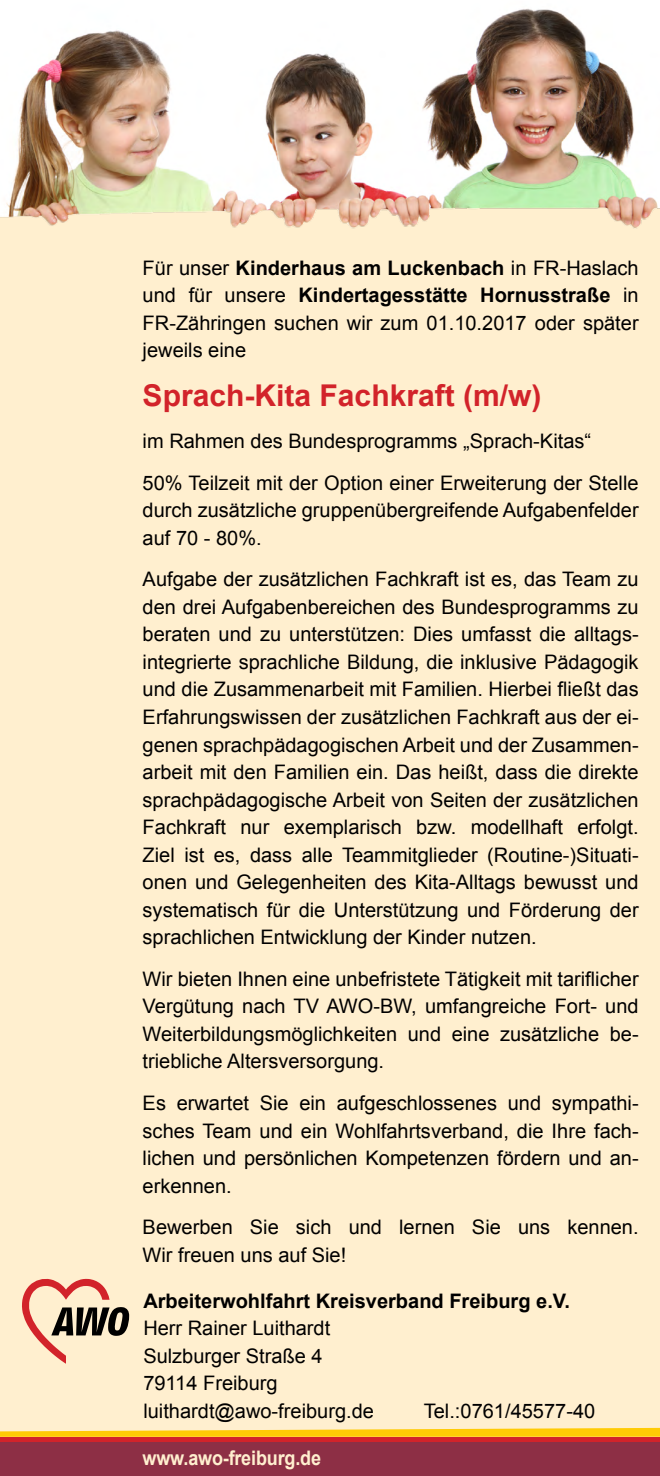
<style>
.page{position:relative;width:660px;height:1476px;background:#fff}
.page>*{position:absolute;margin:0;border:0;box-sizing:border-box;transform-origin:0 0}
.t1{font:700 30px "Arial";color:#d2232a}
.t2{font:20px/27.5px "Arial";color:#000}
.t3{font:700 20px "Arial";color:#000}
.t4{font:700 20px "Arial";letter-spacing:-.01em;color:#ffefcf;scale:.9 1}
.s1{font-weight:700}
</style>
<div class="page">
<div style="left:0;top:0;width:659px;height:1475px;background:#ffefcf"></div>
<svg style="left:0;top:1427px;width:659px;height:9px"></svg>
<div style="left:0;top:1436px;width:659px;height:6px;background:#d2232a"></div>
<div style="left:0;top:1442px;width:659px;height:33px;background:#8d2f45"></div>
<img style="left:0;top:0;width:659px;height:229px">
<svg style="left:22px;top:1278px;width:107px;height:85px"></svg>
<p class="t2" style="left:142px;top:254px;width:497px;text-align:justify">Für unser <span class="s1">Kinderhaus am Luckenbach</span> in FR-Haslach und für unsere <span class="s1">Kindertagesstätte Hornusstraße</span> in FR-Zähringen suchen wir zum 01.10.2017 oder später jeweils eine</p>
<h1 class="t1" style="left:142px;top:376px;width:400px">Sprach-Kita Fachkraft (m/w)</h1>
<p class="t2" style="left:142px;top:420px;width:497px;line-height:41.8px">im Rahmen des Bundesprogramms „Sprach-Kitas“<br>50% Teilzeit mit der Option einer Erweiterung der Stelle</p>
<p class="t2" style="left:142px;top:496px;width:497px">durch zusätzliche gruppenübergreifende Aufgabenfelder auf 70 - 80%.</p>
<p class="t2" style="left:142px;top:566px;width:497px;text-align:justify">Aufgabe der zusätzlichen Fachkraft ist es, das Team zu den drei Aufgabenbereichen des Bundesprogramms zu beraten und zu unterstützen: Dies umfasst die alltags&shy;integrierte sprachliche Bildung, die inklusive Pädagogik und die Zusammenarbeit mit Familien. Hierbei fließt das Erfahrungswissen der zusätzlichen Fachkraft aus der ei&shy;genen sprachpädagogischen Arbeit und der Zusammen&shy;arbeit mit den Familien ein. Das heißt, dass die direkte sprachpädagogische Arbeit von Seiten der zusätzlichen Fachkraft nur exemplarisch bzw. modellhaft erfolgt.<br>Ziel ist es, dass alle Teammitglieder (Routine-)Situati&shy;onen und Gelegenheiten des Kita-Alltags bewusst und systematisch für die Unterstützung und Förderung der sprachlichen Entwicklung der Kinder nutzen.</p>
<p class="t2" style="left:142px;top:965px;width:497px;text-align:justify">Wir bieten Ihnen eine unbefristete Tätigkeit mit tariflicher Vergütung nach TV AWO-BW, umfangreiche Fort- und Weiterbildungsmöglichkeiten und eine zusätzliche be&shy;triebliche Altersversorgung.</p>
<p class="t2" style="left:142px;top:1089px;width:497px;text-align:justify">Es erwartet Sie ein aufgeschlossenes und sympathi&shy;sches Team und ein Wohlfahrtsverband, die Ihre fach&shy;lichen und persönlichen Kompetenzen fördern und an&shy;erkennen.</p>
<p class="t2" style="left:142px;top:1213px;width:497px">Bewerben Sie sich und lernen Sie uns kennen.<br>Wir freuen uns auf Sie!</p>
<p class="t3" style="left:143px;top:1287px;width:428px">Arbeiterwohlfahrt Kreisverband Freiburg e.V.</p>
<p class="t2" style="left:143px;top:1314px;width:232px">Herr Rainer Luithardt<br>Sulzburger Straße 4<br>79114 Freiburg luithardt@awo-freiburg.de</p>
<p class="t2" style="left:423px;top:1396px;width:173px">Tel.:0761/45577-40</p>
<p class="t4" style="left:142px;top:1444px;width:199px">www.awo-freiburg.de</p>
</div>
